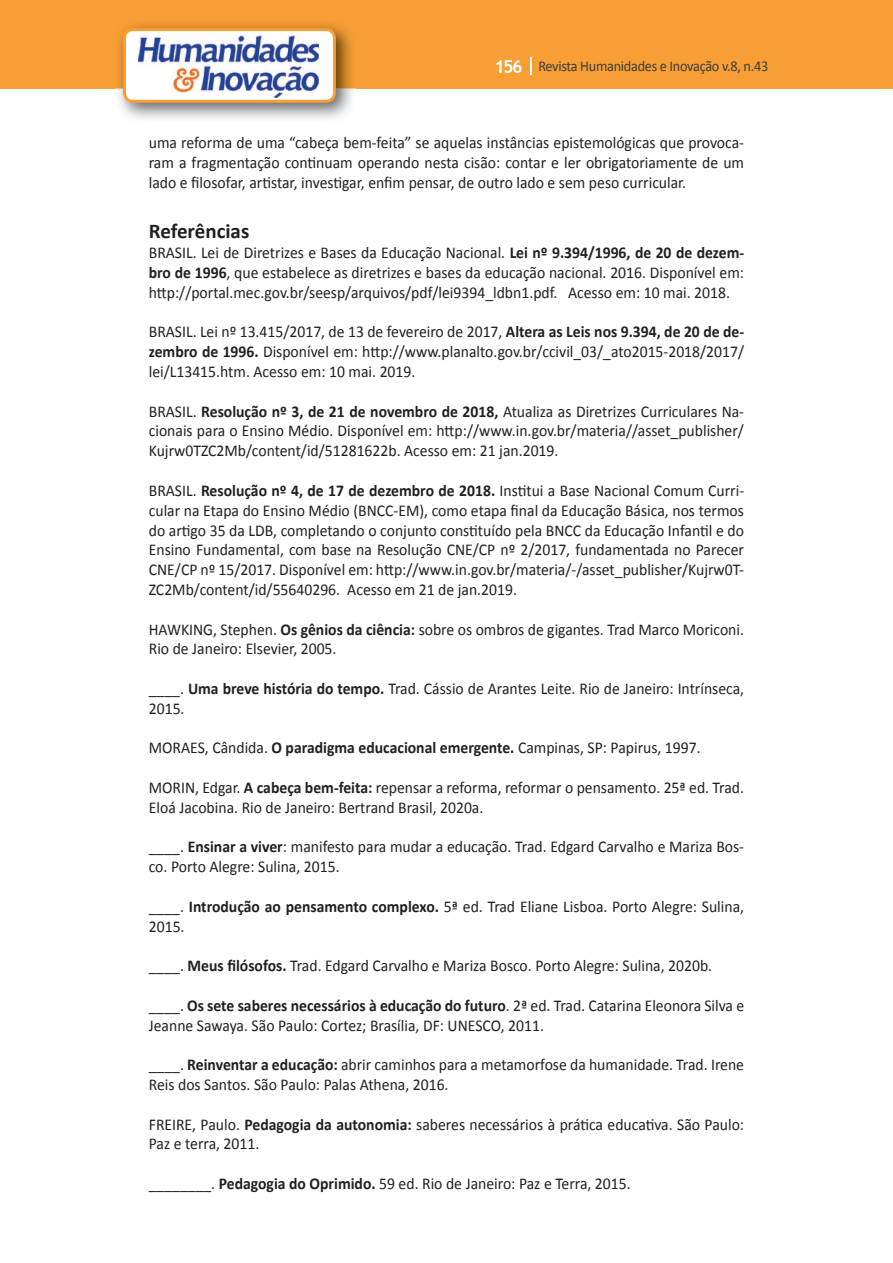
<style>
.page{position:relative;width:893px;height:1263px;background:#fff}
.page>*{position:absolute;margin:0;border:0;box-sizing:border-box;transform-origin:0 0}
.t1{font:700 21px "Calibri";color:#231f20}
.t2{font:16.5px/19.8px "Calibri";color:#231f20;scale:.95 1}
.t3{font:15px "Calibri";letter-spacing:-.02em;color:#3e3e3f;scale:.95 1}
.s1{font-family:"Trebuchet MS";font-weight:700;font-size:18px;color:#fff}
.s2{font-weight:700}
</style>
<div class="page">
<div style="left:0;top:0;width:893px;height:88px;background:#f79e34"></div>
<svg style="left:530px;top:57px;width:2px;height:18px"></svg>
<img style="left:115px;top:24px;width:241px;height:95px">
<svg style="left:123px;top:28px;width:213px;height:75px"></svg>
<p class="t3" style="left:495px;top:57px;width:290px"><span class="s1">156</span> Revista Humanidades e Inovação v.8, n.43</p>
<p class="t2" style="left:149px;top:133px;width:628px;text-align:justify">uma reforma de uma “cabeça bem-feita” se aquelas instâncias epistemológicas que provoca&shy;ram a fragmentação continuam operando nesta cisão: contar e ler obrigatoriamente de um lado e filosofar, artistar, investigar, enfim pensar, de outro lado e sem peso curricular.</p>
<p class="t1" style="left:149px;top:218px;width:102px">Referências</p>
<p class="t2" style="left:149px;top:243px;width:628px;text-align:justify">BRASIL. Lei de Diretrizes e Bases da Educação Nacional. <span class="s2">Lei nº 9.394/1996, de 20 de dezem&shy;bro de 1996</span>, que estabelece as diretrizes e bases da educação nacional. 2016. Disponível em: http://portal.mec.gov.br/seesp/arquivos/pdf/lei9394_ldbn1.pdf. Acesso em: 10 mai. 2018.</p>
<p class="t2" style="left:149px;top:322px;width:628px;text-align:justify">BRASIL. Lei nº 13.415/2017, de 13 de fevereiro de 2017, <span class="s2">Altera as Leis nos 9.394, de 20 de de&shy;zembro de 1996.</span> Disponível em: http://www.planalto.gov.br/ccivil_03/_ato2015-2018/2017/ lei/L13415.htm. Acesso em: 10 mai. 2019.</p>
<p class="t2" style="left:149px;top:401px;width:628px;text-align:justify">BRASIL. <span class="s2">Resolução nº 3, de 21 de novembro de 2018,</span> Atualiza as Diretrizes Curriculares Na&shy;cionais para o Ensino Médio. Disponível em: http://www.in.gov.br/materia//asset_publisher/ Kujrw0TZC2Mb/content/id/51281622b. Acesso em: 21 jan.2019.</p>
<p class="t2" style="left:149px;top:481px;width:628px;text-align:justify">BRASIL. <span class="s2">Resolução nº 4, de 17 de dezembro de 2018.</span> Institui a Base Nacional Comum Curri&shy;cular na Etapa do Ensino Médio (BNCC-EM), como etapa final da Educação Básica, nos termos do artigo 35 da LDB, completando o conjunto constituído pela BNCC da Educação Infantil e do Ensino Fundamental, com base na Resolução CNE/CP nº 2/2017, fundamentada no Parecer CNE/CP nº 15/2017. Disponível em: http://www.in.gov.br/materia/-/asset_publisher/Kujrw0T-ZC2Mb/content/id/55640296. Acesso em 21 de jan.2019.</p>
<p class="t2" style="left:149px;top:619px;width:628px">HAWKING, Stephen. <span class="s2">Os gênios da ciência:</span> sobre os ombros de gigantes. Trad Marco Moriconi.<br>Rio de Janeiro: Elsevier, 2005.</p>
<p class="t2" style="left:149px;top:679px;width:628px">____. <span class="s2">Uma breve história do tempo.</span> Trad. Cássio de Arantes Leite. Rio de Janeiro: Intrínseca,<br>2015.</p>
<p class="t2" style="left:149px;top:738px;width:582px">MORAES, Cândida. <span class="s2">O paradigma educacional emergente.</span> Campinas, SP: Papirus, 1997.</p>
<p class="t2" style="left:149px;top:778px;width:628px">MORIN, Edgar. <span class="s2">A cabeça bem-feita:</span> repensar a reforma, reformar o pensamento. 25ª ed. Trad.<br>Eloá Jacobina. Rio de Janeiro: Bertrand Brasil, 2020a.</p>
<p class="t2" style="left:149px;top:837px;width:628px">____. <span class="s2">Ensinar a viver</span>: manifesto para mudar a educação. Trad. Edgard Carvalho e Mariza Bos&shy;co. Porto Alegre: Sulina, 2015.</p>
<p class="t2" style="left:149px;top:896px;width:628px">____. <span class="s2">Introdução ao pensamento complexo.</span> 5ª ed. Trad Eliane Lisboa. Porto Alegre: Sulina,<br>2015.</p>
<p class="t2" style="left:149px;top:956px;width:595px">____. <span class="s2">Meus filósofos.</span> Trad. Edgard Carvalho e Mariza Bosco. Porto Alegre: Sulina, 2020b.</p>
<p class="t2" style="left:149px;top:995px;width:628px">____. <span class="s2">Os sete saberes necessários à educação do futuro</span>. 2ª ed. Trad. Catarina Eleonora Silva e<br>Jeanne Sawaya. São Paulo: Cortez; Brasília, DF: UNESCO, 2011.</p>
<p class="t2" style="left:149px;top:1055px;width:628px">____. <span class="s2">Reinventar a educação:</span> abrir caminhos para a metamorfose da humanidade. Trad. Irene<br>Reis dos Santos. São Paulo: Palas Athena, 2016.</p>
<p class="t2" style="left:149px;top:1114px;width:628px">FREIRE, Paulo. <span class="s2">Pedagogia da autonomia:</span> saberes necessários à prática educativa. São Paulo:<br>Paz e terra, 2011.</p>
<p class="t2" style="left:149px;top:1174px;width:509px">________. <span class="s2">Pedagogia do Oprimido.</span> 59 ed. Rio de Janeiro: Paz e Terra, 2015.</p>
</div>
